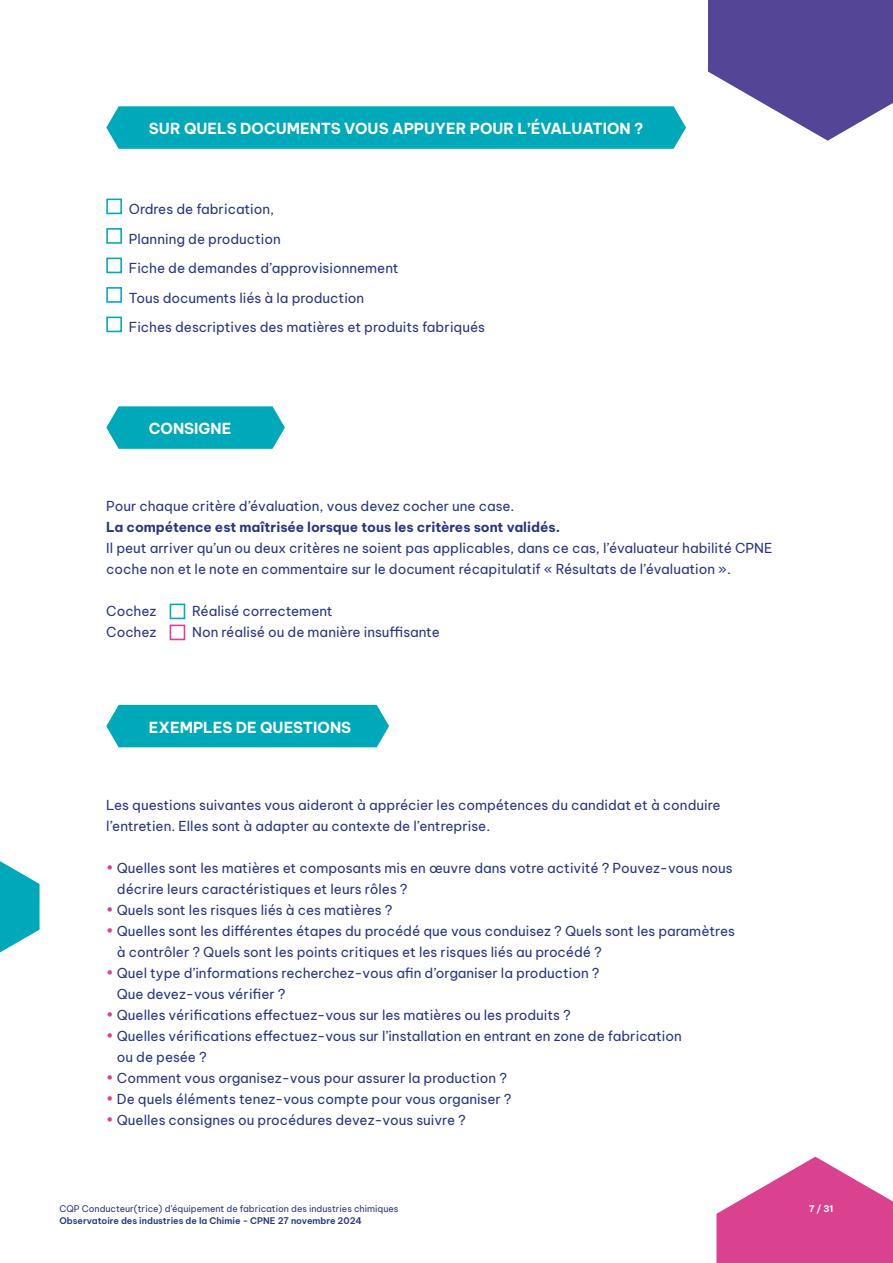
<style>
.page{position:relative;width:893px;height:1263px;background:#fff}
.page>*{position:absolute;margin:0;border:0;box-sizing:border-box;transform-origin:0 0}
.t1{font:700 15px "Be Vietnam Pro";color:#fff}
.t2{font:13.5px/21px "Be Vietnam Pro";color:#283581}
.t3{font:700 13.5px "Be Vietnam Pro";letter-spacing:-.005em;color:#283581}
.t4{font:9px "Be Vietnam Pro";color:#283581}
.t5{font:600 9px "Be Vietnam Pro";color:#283581}
.t6{font:700 9px "Be Vietnam Pro";color:#fff}
.s1{color:#da4290}
</style>
<div class="page">
<svg style="left:716px;top:1157px;width:177px;height:106px"></svg>
<svg style="left:0;top:861px;width:40px;height:91px"></svg>
<svg style="left:708px;top:0;width:185px;height:141px"></svg>
<svg style="left:106px;top:406px;width:179px;height:43px;background:#14b0be"></svg>
<div style="left:106px;top:705px;width:283px;height:42px;background:#00a9b9"></div>
<div style="left:170px;top:604px;width:15px;height:15px;border:2px solid #00a9b9"></div>
<div style="left:170px;top:625px;width:15px;height:15px;border:2px solid #da4290"></div>
<div style="left:106px;top:106px;width:580px;height:43px;background:#00a9b9"></div>
<div style="left:106px;top:199px;width:16px;height:15px;border:2px solid #00a9b9"></div>
<div style="left:106px;top:228px;width:16px;height:16px;border:2px solid #00a9b9"></div>
<div style="left:106px;top:258px;width:16px;height:15px;border:2px solid #00a9b9"></div>
<div style="left:106px;top:287px;width:16px;height:16px;border:2px solid #00a9b9"></div>
<div style="left:106px;top:317px;width:16px;height:15px;border:2px solid #00a9b9"></div>
<p class="t1" style="left:149px;top:116px;width:496px">SUR QUELS DOCUMENTS VOUS APPUYER POUR L’ÉVALUATION ?</p>
<p class="t2" style="left:129px;top:193px;width:358px;line-height:29.5px">Ordres de fabrication,<br>Planning de production<br>Fiche de demandes d’approvisionnement<br>Tous documents liés à la production<br>Fiches descriptives des matières et produits fabriqués</p>
<p class="t1" style="left:149px;top:416px;width:84px">CONSIGNE</p>
<p class="t2" style="left:106px;top:494px;width:410px">Pour chaque critère d’évaluation, vous devez cocher une case.</p>
<p class="t3" style="left:106px;top:516px;width:455px">La compétence est maîtrisée lorsque tous les critères sont validés.</p>
<p class="t2" style="left:106px;top:536px;width:668px">Il peut arriver qu’un ou deux critères ne soient pas applicables, dans ce cas, l’évaluateur habilité CPNE coche non et le note en commentaire sur le document récapitulatif « Résultats de l’évaluation ».</p>
<p class="t2" style="left:106px;top:599px;width:52px">Cochez</p>
<p class="t2" style="left:192px;top:599px;width:142px">Réalisé correctement</p>
<p class="t2" style="left:106px;top:620px;width:52px">Cochez</p>
<p class="t2" style="left:192px;top:620px;width:249px">Non réalisé ou de manière insuffisante</p>
<p class="t1" style="left:149px;top:714px;width:204px">EXEMPLES DE QUESTIONS</p>
<p class="t2" style="left:106px;top:793px;width:616px">Les questions suivantes vous aideront à apprécier les compétences du candidat et à conduire l’entretien. Elles sont à adapter au contexte de l’entreprise.</p>
<p class="t2" style="left:117px;top:856px;width:617px;text-indent:-11px"><span class="s1">•</span> Quelles sont les matières et composants mis en œuvre dans votre activité ? Pouvez-vous nous décrire leurs caractéristiques et leurs rôles ?</p>
<p class="t2" style="left:106px;top:898px;width:288px"><span class="s1">•</span> Quels sont les risques liés à ces matières ?</p>
<p class="t2" style="left:117px;top:919px;width:620px;text-indent:-11px"><span class="s1">•</span> Quelles sont les différentes étapes du procédé que vous conduisez ? Quels sont les paramètres à contrôler ? Quels sont les points critiques et les risques liés au procédé ?</p>
<p class="t2" style="left:117px;top:961px;width:484px;text-indent:-11px"><span class="s1">•</span> Quel type d’informations recherchez-vous afin d’organiser la production ?<br>Que devez-vous vérifier ?</p>
<p class="t2" style="left:106px;top:1003px;width:466px"><span class="s1">•</span> Quelles vérifications effectuez-vous sur les matières ou les produits ?</p>
<p class="t2" style="left:117px;top:1024px;width:566px;text-indent:-11px"><span class="s1">•</span> Quelles vérifications effectuez-vous sur l’installation en entrant en zone de fabrication ou de pesée ?</p>
<p class="t2" style="left:106px;top:1066px;width:402px"><span class="s1">•</span> Comment vous organisez-vous pour assurer la production ?</p>
<p class="t2" style="left:106px;top:1087px;width:407px"><span class="s1">•</span> De quels éléments tenez-vous compte pour vous organiser ?</p>
<p class="t2" style="left:106px;top:1108px;width:361px"><span class="s1">•</span> Quelles consignes ou procédures devez-vous suivre ?</p>
<p class="t4" style="left:60px;top:1202px;width:340px">CQP Conducteur(trice) d’équipement de fabrication des industries chimiques</p>
<p class="t5" style="left:60px;top:1213px;width:304px">Observatoire des industries de la Chimie - CPNE 27 novembre 2024</p>
<p class="t6" style="left:809px;top:1201px;width:26px">7 / 31</p>
</div>
